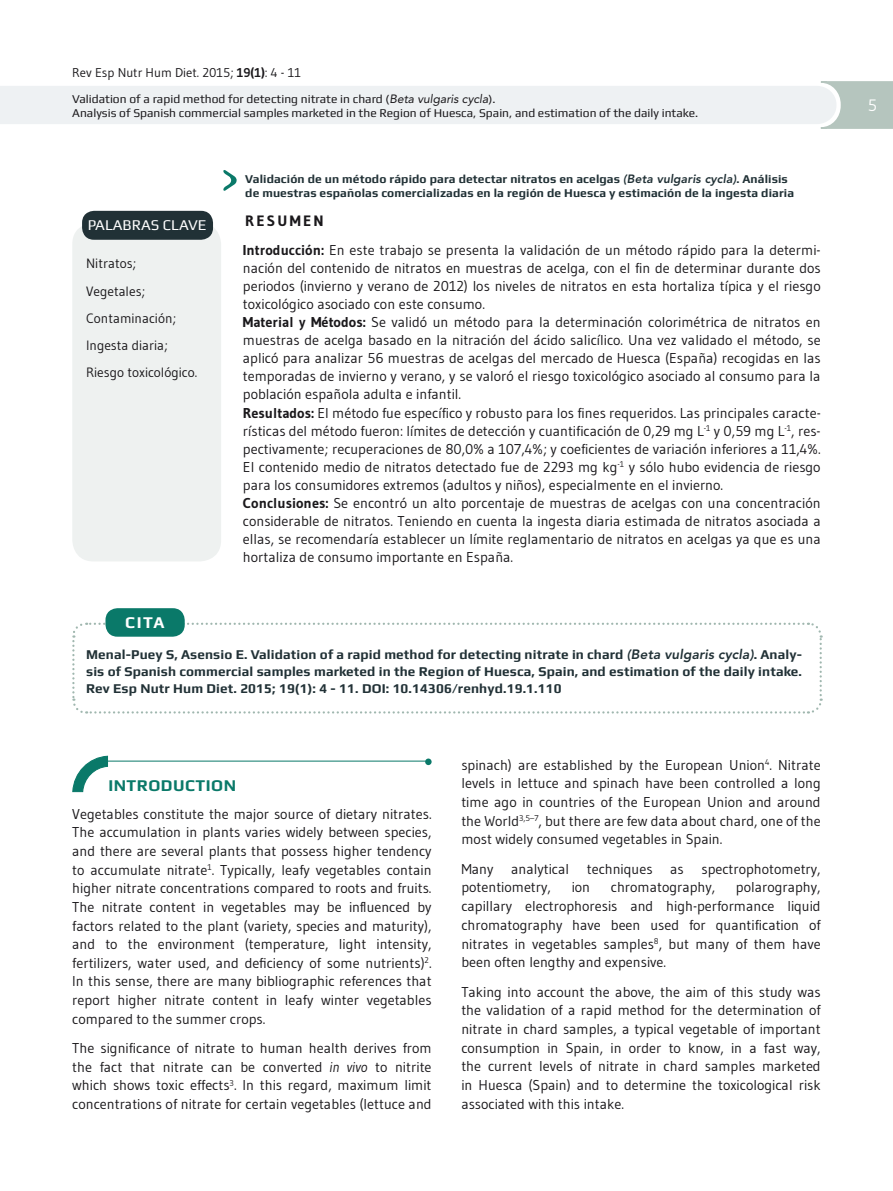
<style>
.page{position:relative;width:893px;height:1191px;background:#fff}
.page>*{position:absolute;margin:0;border:0;box-sizing:border-box;transform-origin:0 0}
.t1{font:700 16.5px "Play";letter-spacing:.03em;color:#0a7969}
.t2{font:700 16.5px "Play";color:#fff}
.t3{font:16.5px "Gudea";color:#fff}
.t4{font:15px "Play";color:#fff}
.t5{font:700 15px "Gudea";letter-spacing:.15em;color:#1a181b}
.t6{font:14.25px/18px "Gudea";color:#1a181b;text-align:justify}
.t7{font:700 13.5px/17.2px "Play";letter-spacing:.01em;color:#213136;text-align:justify}
.t8{font:13.5px/27.2px "Gudea";color:#1a181b}
.t9{font:12.75px "Gudea";color:#1a181b}
.t10{font:12px/14.4px "Play";color:#1a181b}
.t11{font:700 12px/14.4px "Play";letter-spacing:.01em;color:#213136}
.s1{font-weight:700}
.s2{font-family:"Avenir";font-style:italic}
.s3{font-family:"Avenir";font-weight:800;font-style:italic}
.s4{font-style:italic}
</style>
<div class="page">
<svg style="left:72px;top:622px;width:751px;height:92px"></svg>
<div style="left:105px;top:608px;width:80px;height:28px;background:#0a7969;border-radius:12px"></div>
<div style="left:72px;top:223px;width:149px;height:338px;background:#eef1f0;border-radius:21px"></div>
<div style="left:82px;top:211px;width:131px;height:29px;background:#213136;border-radius:12px"></div>
<svg style="left:223px;top:170px;width:14px;height:21px"></svg>
<svg style="left:0;top:81px;width:893px;height:48px"></svg>
<hr style="left:101px;top:760px;width:325px;height:1px;background:#0a7969">
<div style="left:425px;top:758px;width:7px;height:7px;background:#0a7969;border-radius:50%"></div>
<svg style="left:72px;top:755px;width:37px;height:37px"></svg>
<p class="t9" style="left:72px;top:65px;width:230px">Rev Esp Nutr Hum Diet. 2015; <span class="s1">19(1)</span>: 4 - 11</p>
<p class="t10" style="left:72px;top:91px;width:627px">Validation of a rapid method for detecting nitrate in chard (<span class="s2">Beta vulgaris cycla</span>).<br>Analysis of Spanish commercial samples marketed in the Region of Huesca, Spain, and estimation of the daily intake.</p>
<p class="t4" style="left:88px;top:216px;width:120px">PALABRAS CLAVE</p>
<p class="t8" style="left:86px;top:250px;width:113px">Nitratos;<br>Vegetales;<br>Contaminación;<br>Ingesta diaria;<br>Riesgo toxicológico.</p>
<p class="t2" style="left:125px;top:613px;width:41px">CITA</p>
<p class="t11" style="left:245px;top:171px;width:550px">Validación de un método rápido para detectar nitratos en acelgas <span class="s3">(Beta vulgaris cycla)</span>. Análisis de muestras españolas comercializadas en la región de Huesca y estimación de la ingesta diaria</p>
<p class="t5" style="left:245px;top:211px;width:80px">RESUMEN</p>
<p class="t6" style="left:243px;top:241px;width:579px;text-align:left"><span class="s1">Introducción:</span> En este trabajo se presenta la validación de un método rápido para la determi&shy;nación del contenido de nitratos en muestras de acelga, con el fin de determinar durante dos periodos (invierno y verano de 2012) los niveles de nitratos en esta hortaliza típica y el riesgo toxicológico asociado con este consumo.<br><span class="s1">Material y Métodos:</span> Se validó un método para la determinación colorimétrica de nitratos en muestras de acelga basado en la nitración del ácido salicílico. Una vez validado el método, se aplicó para analizar 56 muestras de acelgas del mercado de Huesca (España) recogidas en las temporadas de invierno y verano, y se valoró el riesgo toxicológico asociado al consumo para la población española adulta e infantil.<br><span class="s1">Resultados:</span> El método fue específico y robusto para los fines requeridos. Las principales caracte&shy;rísticas del método fueron: límites de detección y cuantificación de 0,29 mg L<sup>-1</sup> y 0,59 mg L<sup>-1</sup>, res&shy;pectivamente; recuperaciones de 80,0% a 107,4%; y coeficientes de variación inferiores a 11,4%.<br>El contenido medio de nitratos detectado fue de 2293 mg kg<sup>-1</sup> y sólo hubo evidencia de riesgo para los consumidores extremos (adultos y niños), especialmente en el invierno.<br><span class="s1">Conclusiones:</span> Se encontró un alto porcentaje de muestras de acelgas con una concentración considerable de nitratos. Teniendo en cuenta la ingesta diaria estimada de nitratos asociada a ellas, se recomendaría establecer un límite reglamentario de nitratos en acelgas ya que es una hortaliza de consumo importante en España.</p>
<p class="t7" style="left:86px;top:645px;width:717px">Menal-Puey S, Asensio E. Validation of a rapid method for detecting nitrate in chard <span class="s3">(Beta vulgaris cycla)</span>. Analy&shy;sis of Spanish commercial samples marketed in the Region of Huesca, Spain, and estimation of the daily intake.<br>Rev Esp Nutr Hum Diet. 2015; 19(1): 4 - 11. DOI: 10.14306/renhyd.19.1.110</p>
<p class="t1" style="left:108px;top:776px;width:129px">INTRODUCTION</p>
<p class="t6" style="left:72px;top:804px;width:361px;line-height:18.6px">Vegetables constitute the major source of dietary nitrates.<br>The accumulation in plants varies widely between species, and there are several plants that possess higher tendency to accumulate nitrate<sup>1</sup>. Typically, leafy vegetables contain higher nitrate concentrations compared to roots and fruits.<br>The nitrate content in vegetables may be influenced by factors related to the plant (variety, species and maturity), and to the environment (temperature, light intensity, fertilizers, water used, and deficiency of some nutrients)<sup>2</sup>.<br>In this sense, there are many bibliographic references that report higher nitrate content in leafy winter vegetables compared to the summer crops.</p>
<p class="t6" style="left:72px;top:1038px;width:361px;line-height:18.6px">The significance of nitrate to human health derives from the fact that nitrate can be converted <span class="s4">in vivo</span> to nitrite which shows toxic effects<sup>3</sup>. In this regard, maximum limit concentrations of nitrate for certain vegetables (lettuce and</p>
<p class="t6" style="left:461px;top:755px;width:361px;line-height:18.8px">spinach) are established by the European Union<sup>4</sup>. Nitrate levels in lettuce and spinach have been controlled a long time ago in countries of the European Union and around the World<sup>3,5–7</sup>, but there are few data about chard, one of the most widely consumed vegetables in Spain.</p>
<p class="t6" style="left:461px;top:859px;width:361px;line-height:18.8px">Many analytical techniques as spectrophotometry, potentiometry,</p>
<p class="t6" style="left:461px;top:878px;width:361px;line-height:18.8px;text-indent:275px">polarography, capillary electrophoresis and high-performance liquid chromatography have been used for quantification of nitrates in vegetables samples<sup>8</sup>, but many of them have been often lengthy and expensive.</p>
<p class="t6" style="left:461px;top:982px;width:361px;line-height:18.8px">Taking into account the above, the aim of this study was the validation of a rapid method for the determination of nitrate in chard samples, a typical vegetable of important consumption in Spain, in order to know, in a fast way, the current levels of nitrate in chard samples marketed in Huesca (Spain) and to determine the toxicological risk associated with this intake.</p>
<p class="t6" style="left:572px;top:878px;width:20px">ion</p>
<p class="t6" style="left:611px;top:878px;width:106px">chromatography,</p>
<p class="t3" style="left:868px;top:95px;width:11px">5</p>
</div>
